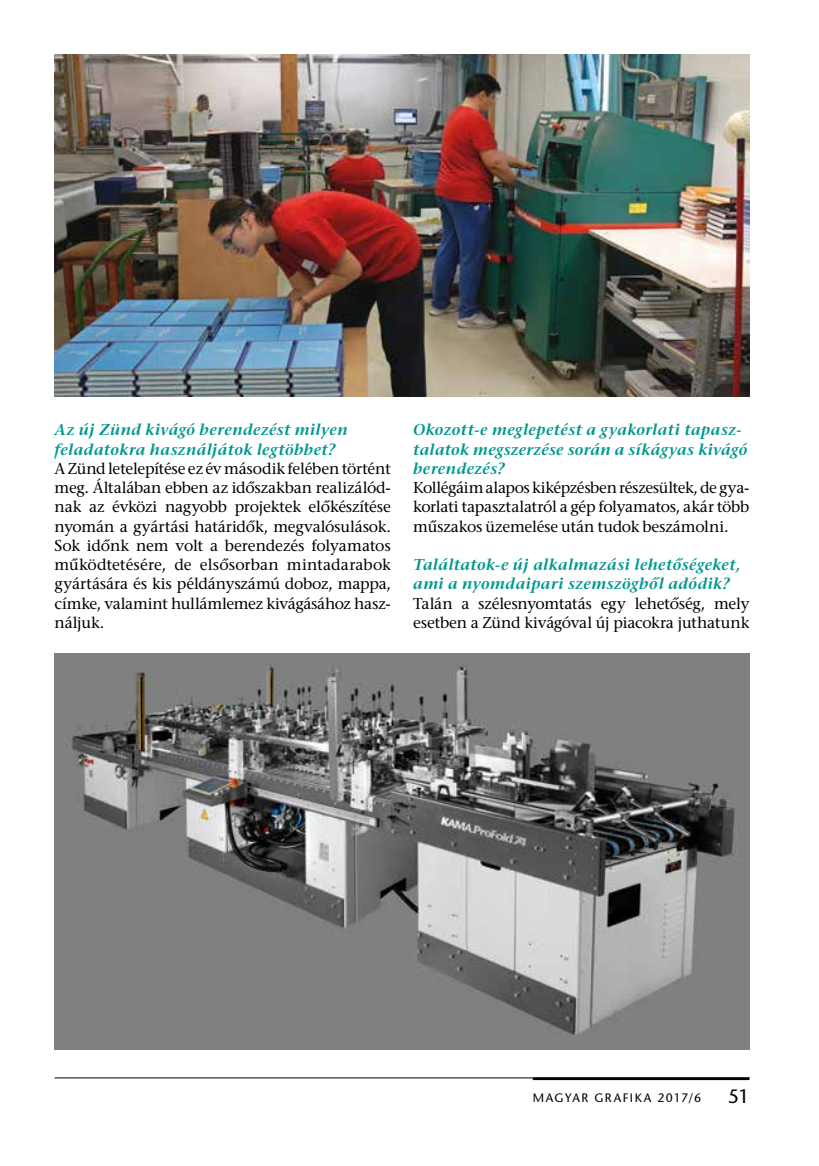
<style>
.page{position:relative;width:819px;height:1166px;background:#fff}
.page>*{position:absolute;margin:0;border:0;box-sizing:border-box;transform-origin:0 0}
.t1{font:19.25px "ITC Stone Sans";color:#000}
.t2{font:15.75px/19.2px "ITC Stone Serif";letter-spacing:-.015em;color:#000;text-align:justify}
.t3{font:italic 600 15.75px/19.2px "ITC Stone Serif";letter-spacing:.02em;color:#009890}
.t4{font:12.25px "ITC Stone Sans";letter-spacing:.12em;color:#000}
</style>
<div class="page">
<hr style="left:55px;top:1077px;width:694px;height:1px;background:#000">
<hr style="left:532px;top:1077px;width:217px;height:3px;background:#000">
<img style="left:55px;top:654px;width:694px;height:396px">
<img style="left:55px;top:55px;width:694px;height:342px">
<p class="t3" style="left:55px;top:422px;width:294px">Az új Zünd kivágó berendezést milyen feladatokra használjátok legtöbbet?</p>
<p class="t2" style="left:55px;top:461px;width:338px">A Zünd letelepítése ez év második felében történt meg. Általában ebben az időszakban realizálód&shy;nak az évközi nagyobb projektek előkészítése nyomán a gyártási határidők, megvalósulások.<br>Sok időnk nem volt a berendezés folyamatos működtetésére, de elsősorban mintadarabok gyártására és kis példányszámú doboz, mappa, címke, valamint hullámlemez kivágásához hasz&shy;náljuk.</p>
<p class="t3" style="left:413px;top:422px;width:336px">Okozott-e meglepetést a gyakorlati tapasz&shy;talatok megszerzése során a síkágyas kivágó berendezés?</p>
<p class="t2" style="left:413px;top:480px;width:338px">Kollégáim alapos kiképzésben részesültek, de gya&shy;korlati tapasztalatról a gép folyamatos, akár több műszakos üzemelése után tudok beszámolni.</p>
<p class="t3" style="left:413px;top:557px;width:329px">Találtatok-e új alkalmazási lehetőségeket, ami a nyomdaipari szemszögből adódik?</p>
<p class="t2" style="left:413px;top:596px;width:338px">Talán a szélesnyomtatás egy lehetőség, mely esetben a Zünd kivágóval új piacokra juthatunk</p>
<p class="t4" style="left:532px;top:1091px;width:170px">MAGYAR GRAFIKA 2017/6</p>
<p class="t1" style="left:728px;top:1085px;width:23px">51</p>
</div>
